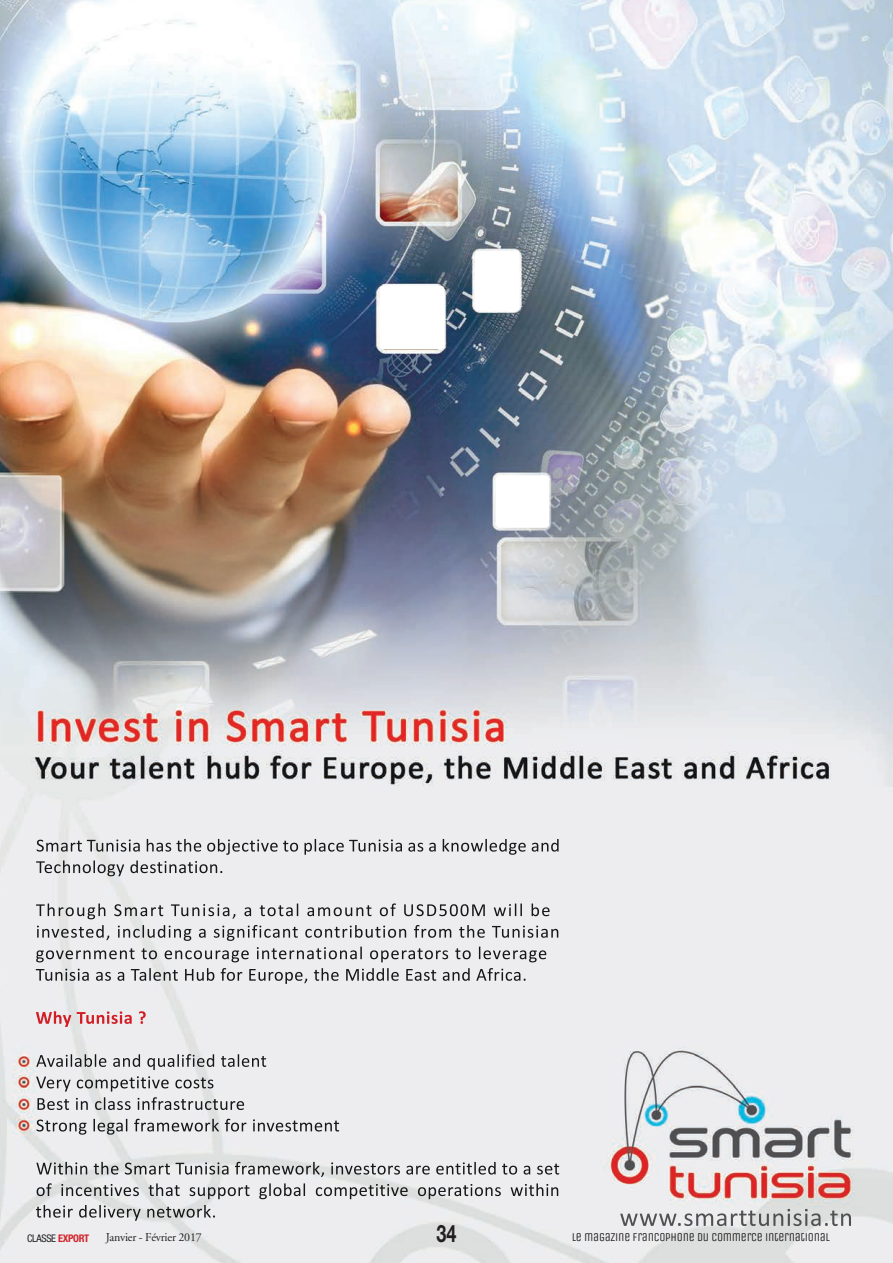
<style>
.page{position:relative;width:893px;height:1263px;background:#fff}
.page>*{position:absolute;margin:0;border:0;box-sizing:border-box;transform-origin:0 0}
.t1{font:700 24px "Helvetica Neue";color:#231f20;scale:.75 1}
.t2{font:12px "Unica One";letter-spacing:-.02em;color:#231f20}
.t3{font:12px "Adobe Garamond";letter-spacing:-.02em;color:#231f20}
.t4{font:condensed 10.5px "Helvetica Neue";letter-spacing:-.03em;color:#231f20}
.s1{font-weight:700;color:#d1232a}
</style>
<div class="page">
<img style="left:0;top:0;width:893px;height:1263px">
<img style="left:380px;top:286px;width:64px;height:63px">
<img style="left:475px;top:250px;width:44px;height:61px">
<img style="left:496px;top:475px;width:53px;height:53px">
<img style="left:0;top:475px;width:62px;height:116px">
<svg style="left:892px;top:38px;width:1px;height:16px"></svg>
<p class="t4" style="left:27px;top:1232px;width:64px">CLASSE <span class="s1">EXPORT</span></p>
<p class="t3" style="left:106px;top:1231px;width:97px">Janvier - Février 2017</p>
<h1 class="t1" style="left:436px;top:1218px;width:28px">34</h1>
<p class="t2" style="left:572px;top:1230px;width:260px">LE MAGAZINE FRANCOPHONE DU COMMERCE INTERNATIONAL</p>
</div>
